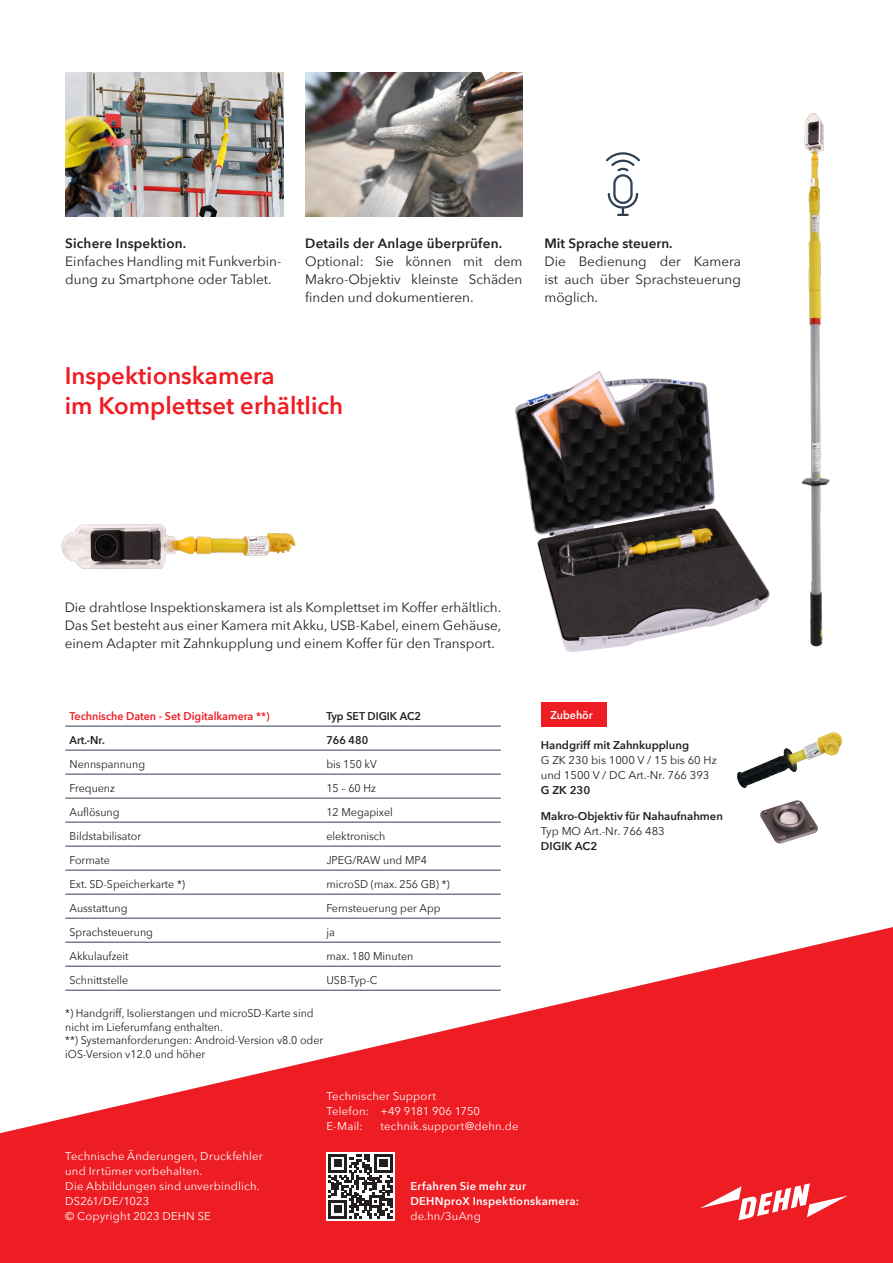
<style>
.page{position:relative;width:893px;height:1263px;background:#fff}
.page>*{position:absolute;margin:0;border:0;box-sizing:border-box;transform-origin:0 0}
.Head_16_20pt_Red{font:600 24px/30px "Avenir Next";color:#ee1d23}
.Copy_9_12pt{font:13.5px/18px "Avenir Next";color:#231f20;text-align:justify}
.Copy_9_12pt-2{font:600 13.5px "Avenir Next";letter-spacing:.01em;color:#231f20}
.Table_7_5_9pt{font:11.25px/13.5px "Avenir Next";color:#231f20;scale:.95 1}
.Copy_7_5_10pt{font:11.25px/15px "Avenir Next";letter-spacing:.015em;color:#fff}
.List_7_5_10pt{font:11.25px/15px "Avenir Next";color:#231f20}
.List_7_5_10pt-2{font:600 11.25px/15px "Avenir Next";color:#231f20}
.Copy_7_5_10pt-2{font:600 11.25px/15px "Avenir Next";letter-spacing:.02em;color:#fff}
.Table_7_5_9pt-2{font:600 11.25px "Avenir Next";color:#ee1d23;scale:.95 1}
.Table_7_5_9pt-3{font:600 11.25px "Avenir Next";color:#231f20;scale:.95 1}
.Table_7_5_9pt-4{font:600 11.25px "Avenir Next";color:#fff;scale:.95 1}
.s1{font-weight:600}
.s2{font-weight:400}
</style>
<div class="page">
<svg style="left:0;top:927px;width:893px;height:336px;fill:#ee1d23"></svg>
<svg style="left:326px;top:1152px;width:69px;height:68px"></svg>
<svg style="left:329px;top:1154px;width:63px;height:64px"></svg>
<hr style="left:65px;top:726px;width:261px;height:1px;background:#2f4052">
<hr style="left:326px;top:726px;width:175px;height:1px;background:#2f4052">
<hr style="left:65px;top:750px;width:261px;height:1px;background:#2f4052">
<hr style="left:326px;top:750px;width:175px;height:1px;background:#2f4052">
<hr style="left:65px;top:774px;width:261px;height:1px;background:#2f4052">
<hr style="left:326px;top:774px;width:175px;height:1px;background:#2f4052">
<hr style="left:65px;top:798px;width:261px;height:1px;background:#2f4052">
<hr style="left:326px;top:798px;width:175px;height:1px;background:#2f4052">
<hr style="left:65px;top:822px;width:261px;height:1px;background:#2f4052">
<hr style="left:326px;top:822px;width:175px;height:1px;background:#2f4052">
<hr style="left:65px;top:846px;width:261px;height:1px;background:#2f4052">
<hr style="left:326px;top:846px;width:175px;height:1px;background:#2f4052">
<hr style="left:65px;top:870px;width:261px;height:1px;background:#2f4052">
<hr style="left:326px;top:870px;width:175px;height:1px;background:#2f4052">
<hr style="left:65px;top:894px;width:261px;height:1px;background:#2f4052">
<hr style="left:326px;top:894px;width:175px;height:1px;background:#2f4052">
<hr style="left:65px;top:918px;width:261px;height:1px;background:#2f4052">
<hr style="left:326px;top:918px;width:175px;height:1px;background:#2f4052">
<hr style="left:65px;top:942px;width:261px;height:1px;background:#2f4052">
<hr style="left:326px;top:942px;width:175px;height:1px;background:#2f4052">
<hr style="left:65px;top:966px;width:261px;height:1px;background:#2f4052">
<hr style="left:326px;top:966px;width:175px;height:1px;background:#2f4052">
<hr style="left:65px;top:990px;width:261px;height:1px;background:#2f4052">
<hr style="left:326px;top:990px;width:175px;height:1px;background:#2f4052">
<svg style="left:700px;top:1183px;width:148px;height:37px"></svg>
<div style="left:541px;top:702px;width:65px;height:24px;background:#ee1d23"></div>
<img style="left:65px;top:72px;width:218px;height:144px">
<img style="left:305px;top:72px;width:217px;height:144px">
<img style="left:801px;top:113px;width:29px;height:534px">
<img style="left:515px;top:371px;width:255px;height:281px">
<img style="left:61px;top:524px;width:235px;height:45px">
<div style="left:613px;top:174px;width:20px;height:30px;border:2px solid #2f4052;border-radius:9px"></div>
<svg style="left:607px;top:192px;width:32px;height:24px"></svg>
<svg style="left:606px;top:152px;width:34px;height:20px"></svg>
<img style="left:760px;top:800px;width:58px;height:44px">
<img style="left:737px;top:732px;width:105px;height:56px">
<p class="Copy_9_12pt-2" style="left:65px;top:231px;width:122px">Sichere Inspektion.</p>
<p class="Copy_9_12pt" style="left:65px;top:251px;width:218px">Einfaches Handling mit Funkverbin&shy;dung zu Smartphone oder Tablet.</p>
<p class="Copy_9_12pt-2" style="left:305px;top:231px;width:198px">Details der Anlage überprüfen.</p>
<p class="Copy_9_12pt" style="left:305px;top:251px;width:219px">Optional: Sie können mit dem Makro-Objektiv kleinste Schäden finden und dokumentieren.</p>
<p class="Copy_9_12pt-2" style="left:544px;top:231px;width:130px">Mit Sprache steuern.</p>
<p class="Copy_9_12pt" style="left:544px;top:251px;width:198px">Die Bedienung der Kamera ist auch über Sprachsteuerung möglich.</p>
<p class="Head_16_20pt_Red" style="left:65px;top:360px;width:280px">Inspektionskamera<br>im Komplettset erhältlich</p>
<p class="Copy_9_12pt" style="left:65px;top:598px;width:438px">Die drahtlose Inspektionskamera ist als Komplettset im Koffer erhältlich.<br>Das Set besteht aus einer Kamera mit Akku, USB-Kabel, einem Gehäuse, einem Adapter mit Zahnkupplung und einem Koffer für den Transport.</p>
<p class="Table_7_5_9pt-2" style="left:70px;top:706px;width:212px">Technische Daten - Set Digitalkamera **)</p>
<p class="Table_7_5_9pt-3" style="left:326px;top:706px;width:101px">Typ SET DIGIK AC2</p>
<p class="Table_7_5_9pt-3" style="left:70px;top:730px;width:39px">Art.-Nr.</p>
<p class="Table_7_5_9pt-3" style="left:326px;top:730px;width:45px">766 480</p>
<p class="Table_7_5_9pt" style="left:70px;top:756px;width:81px">Nennspannung</p>
<p class="Table_7_5_9pt" style="left:326px;top:756px;width:54px">bis 150 kV</p>
<p class="Table_7_5_9pt" style="left:70px;top:781px;width:49px">Frequenz</p>
<p class="Table_7_5_9pt" style="left:326px;top:781px;width:54px">15 – 60 Hz</p>
<p class="Table_7_5_9pt" style="left:70px;top:805px;width:54px">Auflösung</p>
<p class="Table_7_5_9pt" style="left:326px;top:805px;width:71px">12 Megapixel</p>
<p class="Table_7_5_9pt" style="left:70px;top:829px;width:77px">Bildstabilisator</p>
<p class="Table_7_5_9pt" style="left:326px;top:829px;width:64px">elektronisch</p>
<p class="Table_7_5_9pt" style="left:70px;top:853px;width:44px">Formate</p>
<p class="Table_7_5_9pt" style="left:326px;top:853px;width:107px">JPEG/RAW und MP4</p>
<p class="Table_7_5_9pt" style="left:70px;top:877px;width:123px">Ext. SD-Speicherkarte *)</p>
<p class="Table_7_5_9pt" style="left:326px;top:877px;width:131px">microSD (max. 256 GB) *)</p>
<p class="Table_7_5_9pt" style="left:70px;top:901px;width:63px">Ausstattung</p>
<p class="Table_7_5_9pt" style="left:326px;top:901px;width:122px">Fernsteuerung per App</p>
<p class="Table_7_5_9pt" style="left:70px;top:925px;width:89px">Sprachsteuerung</p>
<p class="Table_7_5_9pt" style="left:326px;top:925px;width:10px">ja</p>
<p class="Table_7_5_9pt" style="left:70px;top:949px;width:64px">Akkulaufzeit</p>
<p class="Table_7_5_9pt" style="left:326px;top:949px;width:93px">max. 180 Minuten</p>
<p class="Table_7_5_9pt" style="left:70px;top:973px;width:63px">Schnittstelle</p>
<p class="Table_7_5_9pt" style="left:326px;top:973px;width:55px">USB-Typ-C</p>
<p class="Table_7_5_9pt" style="left:65px;top:1006px;width:263px">*) Handgriff, Isolierstangen und microSD-Karte sind nicht im Lieferumfang enthalten.</p>
<p class="Table_7_5_9pt" style="left:65px;top:1033px;width:273px">**) Systemanforderungen: Android-Version v8.0 oder iOS-Version v12.0 und höher</p>
<p class="Copy_7_5_10pt" style="left:326px;top:1088px;width:155px">Technischer Support<br>Telefon: +49 9181 906 1750<br>E-Mail:</p>
<p class="Copy_7_5_10pt" style="left:380px;top:1118px;width:139px">technik.support@dehn.de</p>
<p class="Table_7_5_9pt-4" style="left:550px;top:705px;width:46px">Zubehör</p>
<p class="List_7_5_10pt" style="left:541px;top:737px;width:177px"><span class="s1">Handgriff mit Zahnkupplung<br></span>G ZK 230 bis 1000 V / 15 bis 60 Hz und 1500 V / DC Art.-Nr. 766 393<br><span class="s1">G ZK 230</span></p>
<p class="List_7_5_10pt-2" style="left:541px;top:808px;width:184px">Makro-Objektiv für Nahaufnahmen<br><span class="s2">Typ MO Art.-Nr. 766 483<br></span>DIGIK AC2</p>
<p class="Copy_7_5_10pt" style="left:65px;top:1148px;width:199px">Technische Änderungen, Druckfehler und Irrtümer vorbehalten.<br>Die Abbildungen sind unverbindlich.<br>DS261/DE/1023<br>© Copyright 2023 DEHN SE</p>
<p class="Copy_7_5_10pt-2" style="left:410px;top:1179px;width:170px">Erfahren Sie mehr zur<br>DEHNproX Inspektionskamera: <span class="s2">de.hn/3uAng</span></p>
</div>
